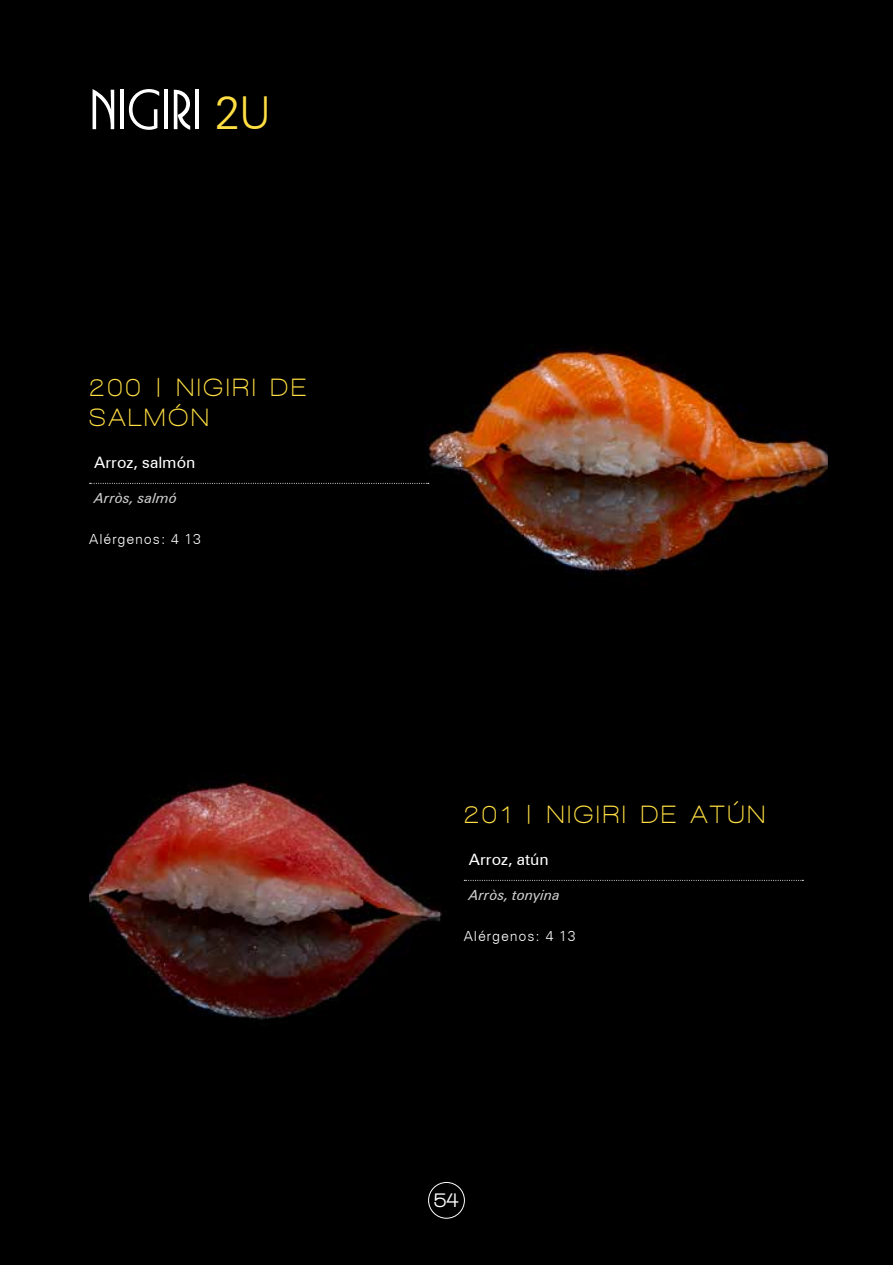
<style>
.page{position:relative;width:893px;height:1265px;background:#000}
.page>*{position:absolute;margin:0;border:0;box-sizing:border-box;transform-origin:0 0}
.t1{font:500 52.5px "Busorama IT Cby BT";color:#fff}
.t2{font:700 25.55px/29.8px "Walkway Expand";letter-spacing:.15em;color:#ffdf43;scale:.75 1}
.t3{font:800 21px "Walkway";color:#fff}
.t4{font:15.75px "Zurich BT";color:#fff}
.t5{font:300 14px "Zurich BT";letter-spacing:.06em;color:#fff}
.t6{font:italic 14px "Zurich BT";color:#d0d0d0}
.s1{font-family:"Zurich BT";font-weight:300;font-size:45.5px;color:#ffdf43}
</style>
<div class="page">
<img style="left:425px;top:346px;width:402px;height:239px">
<img style="left:89px;top:775px;width:353px;height:245px">
<svg style="left:90px;top:483px;width:339px;height:1px"></svg>
<svg style="left:464px;top:880px;width:339px;height:1px"></svg>
<div style="left:428px;top:1182px;width:37px;height:37px;border:1px solid #fff;border-radius:50%"></div>
<h1 class="t1" style="left:89px;top:79px;width:183px">nigiri <span class="s1">2U</span></h1>
<p class="t2" style="left:89px;top:373px;width:290px">200 | NIGIRI DE<br>SALMÓN</p>
<p class="t4" style="left:94px;top:452px;width:103px">Arroz, salmón</p>
<p class="t6" style="left:94px;top:488px;width:84px">Arròs, salmó</p>
<p class="t5" style="left:89px;top:530px;width:113px">Alérgenos: 4 13</p>
<p class="t2" style="left:464px;top:799px;width:403px">201 | NIGIRI DE ATÚN</p>
<p class="t4" style="left:469px;top:849px;width:81px">Arroz, atún</p>
<p class="t6" style="left:469px;top:885px;width:93px">Arròs, tonyina</p>
<p class="t5" style="left:464px;top:927px;width:113px">Alérgenos: 4 13</p>
<p class="t3" style="left:434px;top:1188px;width:26px">54</p>
</div>
